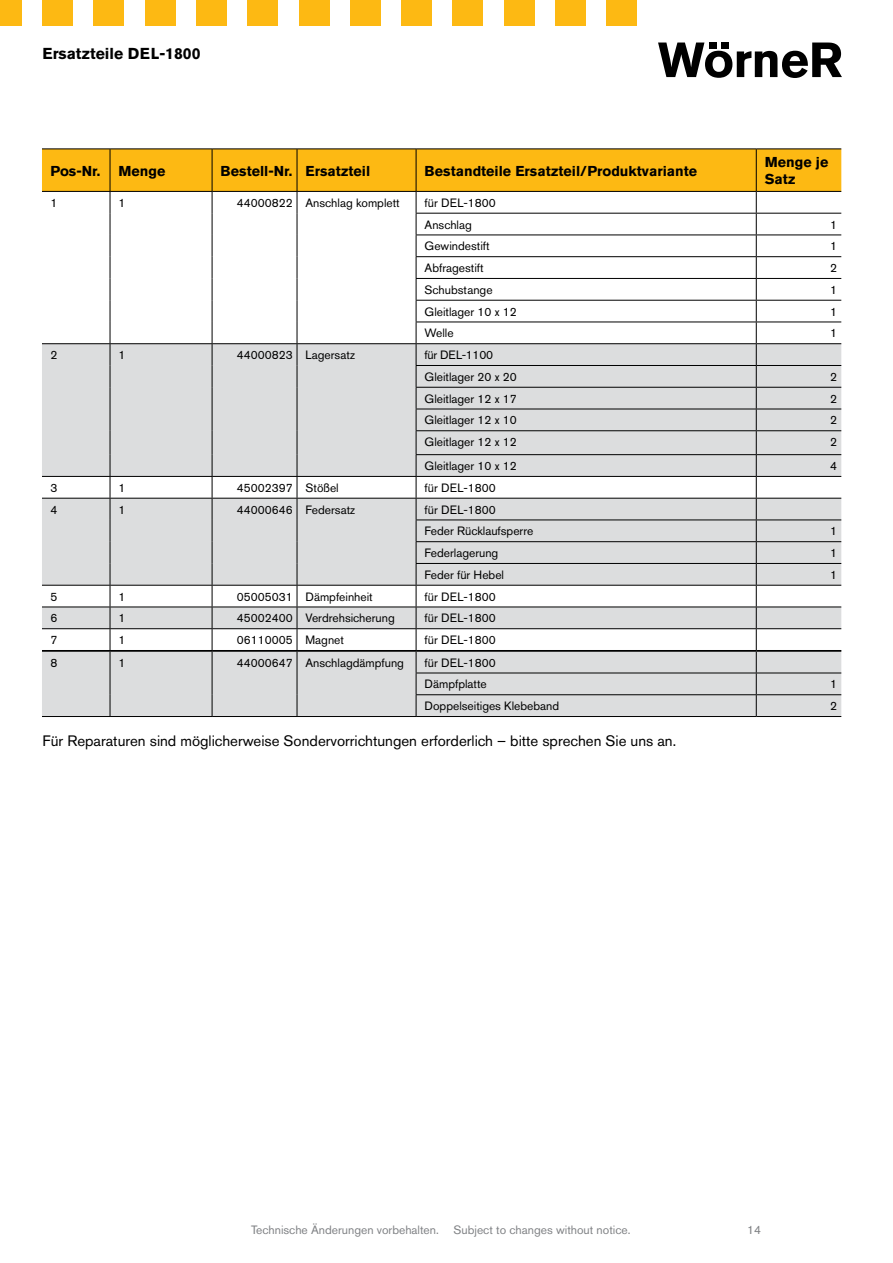
<style>
.page{position:relative;width:893px;height:1263px;background:#fff}
.page>*{position:absolute;margin:0;border:0;box-sizing:border-box;transform-origin:0 0}
.t1{font:700 15.75px "Akzidenz Grotesk BE";color:#000}
.t2{font:15px "Akzidenz Grotesk BE";color:#000}
.t3{font:700 14.25px/17.7px "Akzidenz Grotesk BE";color:#000}
.t4{font:12px/21.8px "Akzidenz Grotesk BE";color:#000}
.t5{font:12px "Akzidenz Grotesk BE";color:#808285}
</style>
<div class="page">
<svg style="left:658px;top:43px;width:184px;height:35px"></svg>
<div style="left:0;top:0;width:21px;height:26px;background:#fdb913"></div>
<div style="left:43px;top:0;width:30px;height:26px;background:#fdb913"></div>
<div style="left:94px;top:0;width:30px;height:26px;background:#fdb913"></div>
<div style="left:145px;top:0;width:30px;height:26px;background:#fdb913"></div>
<div style="left:196px;top:0;width:30px;height:26px;background:#fdb913"></div>
<div style="left:248px;top:0;width:30px;height:26px;background:#fdb913"></div>
<div style="left:299px;top:0;width:30px;height:26px;background:#fdb913"></div>
<div style="left:350px;top:0;width:30px;height:26px;background:#fdb913"></div>
<div style="left:402px;top:0;width:30px;height:26px;background:#fdb913"></div>
<div style="left:453px;top:0;width:30px;height:26px;background:#fdb913"></div>
<div style="left:504px;top:0;width:30px;height:26px;background:#fdb913"></div>
<div style="left:555px;top:0;width:30px;height:26px;background:#fdb913"></div>
<div style="left:607px;top:0;width:30px;height:26px;background:#fdb913"></div>
<hr style="left:42px;top:716px;width:68px;height:1px;background:#000">
<hr style="left:110px;top:716px;width:102px;height:1px;background:#000">
<hr style="left:212px;top:716px;width:85px;height:1px;background:#000">
<hr style="left:297px;top:716px;width:119px;height:1px;background:#000">
<hr style="left:416px;top:716px;width:340px;height:1px;background:#000">
<svg style="left:42px;top:149px;width:799px;height:567px"></svg>
<hr style="left:756px;top:651px;width:85px;height:1px;background:#000">
<hr style="left:756px;top:673px;width:85px;height:1px;background:#000">
<hr style="left:756px;top:694px;width:85px;height:1px;background:#000">
<hr style="left:756px;top:716px;width:85px;height:1px;background:#000">
<h1 class="t1" style="left:43px;top:44px;width:160px">Ersatzteile DEL-1800</h1>
<p class="t3" style="left:50px;top:162px;width:51px">Pos-Nr.</p>
<p class="t3" style="left:119px;top:162px;width:48px">Menge</p>
<p class="t3" style="left:221px;top:162px;width:151px">Bestell-Nr. Ersatzteil</p>
<p class="t3" style="left:425px;top:162px;width:274px">Bestandteile Ersatzteil/Produktvariante</p>
<p class="t3" style="left:765px;top:153px;width:65px">Menge je<br>Satz</p>
<p class="t4" style="left:50px;top:192px;width:8px">1</p>
<p class="t4" style="left:119px;top:192px;width:8px">1</p>
<p class="t4" style="left:237px;top:192px;width:164px">44000822 Anschlag komplett</p>
<p class="t4" style="left:425px;top:192px;width:73px">für DEL-1800<br>Anschlag</p>
<p class="t4" style="left:830px;top:213px;width:8px">1</p>
<p class="t4" style="left:425px;top:235px;width:66px">Gewindestift</p>
<p class="t4" style="left:830px;top:235px;width:8px">1</p>
<p class="t4" style="left:425px;top:257px;width:61px">Abfragestift</p>
<p class="t4" style="left:830px;top:257px;width:8px">2</p>
<p class="t4" style="left:425px;top:279px;width:70px">Schubstange</p>
<p class="t4" style="left:830px;top:279px;width:8px">1</p>
<p class="t4" style="left:425px;top:300px;width:94px">Gleitlager 10 x 12</p>
<p class="t4" style="left:830px;top:300px;width:8px">1</p>
<p class="t4" style="left:425px;top:322px;width:31px">Welle</p>
<p class="t4" style="left:830px;top:322px;width:8px">1</p>
<p class="t4" style="left:50px;top:344px;width:8px">2</p>
<p class="t4" style="left:119px;top:344px;width:8px">1</p>
<p class="t4" style="left:237px;top:344px;width:120px">44000823 Lagersatz</p>
<p class="t4" style="left:425px;top:344px;width:94px">für DEL-1100<br>Gleitlager 20 x 20</p>
<p class="t4" style="left:830px;top:366px;width:8px">2</p>
<p class="t4" style="left:425px;top:387px;width:94px">Gleitlager 12 x 17</p>
<p class="t4" style="left:830px;top:387px;width:8px">2</p>
<p class="t4" style="left:425px;top:409px;width:94px">Gleitlager 12 x 10</p>
<p class="t4" style="left:830px;top:409px;width:8px">2</p>
<p class="t4" style="left:425px;top:431px;width:94px">Gleitlager 12 x 12</p>
<p class="t4" style="left:830px;top:431px;width:8px">2</p>
<p class="t4" style="left:425px;top:455px;width:94px">Gleitlager 10 x 12</p>
<p class="t4" style="left:830px;top:455px;width:8px">4</p>
<p class="t4" style="left:50px;top:477px;width:8px">3</p>
<p class="t4" style="left:119px;top:477px;width:8px">1</p>
<p class="t4" style="left:237px;top:477px;width:103px">45002397 Stößel</p>
<p class="t4" style="left:425px;top:477px;width:73px">für DEL-1800</p>
<p class="t4" style="left:50px;top:498px;width:8px">4</p>
<p class="t4" style="left:119px;top:498px;width:8px">1</p>
<p class="t4" style="left:237px;top:498px;width:120px">44000646 Federsatz</p>
<p class="t4" style="left:425px;top:498px;width:110px">für DEL-1800<br>Feder Rücklaufsperre</p>
<p class="t4" style="left:830px;top:520px;width:8px">1</p>
<p class="t4" style="left:425px;top:542px;width:75px">Federlagerung</p>
<p class="t4" style="left:830px;top:542px;width:8px">1</p>
<p class="t4" style="left:425px;top:564px;width:81px">Feder für Hebel</p>
<p class="t4" style="left:830px;top:564px;width:8px">1</p>
<p class="t4" style="left:50px;top:585px;width:8px">5</p>
<p class="t4" style="left:119px;top:585px;width:8px">1</p>
<p class="t4" style="left:237px;top:585px;width:137px">05005031 Dämpfeinheit</p>
<p class="t4" style="left:425px;top:585px;width:73px">für DEL-1800</p>
<p class="t4" style="left:50px;top:607px;width:8px">6</p>
<p class="t4" style="left:119px;top:607px;width:8px">1</p>
<p class="t4" style="left:237px;top:607px;width:160px">45002400 Verdrehsicherung</p>
<p class="t4" style="left:425px;top:607px;width:73px">für DEL-1800</p>
<p class="t4" style="left:50px;top:629px;width:8px">7</p>
<p class="t4" style="left:119px;top:629px;width:8px">1</p>
<p class="t4" style="left:237px;top:629px;width:109px">06110005 Magnet</p>
<p class="t4" style="left:425px;top:629px;width:73px">für DEL-1800</p>
<p class="t4" style="left:50px;top:651px;width:8px">8</p>
<p class="t4" style="left:119px;top:651px;width:8px">1</p>
<p class="t4" style="left:237px;top:651px;width:169px">44000647 Anschlagdämpfung</p>
<p class="t4" style="left:425px;top:651px;width:73px">für DEL-1800<br>Dämpfplatte</p>
<p class="t4" style="left:830px;top:673px;width:8px">1</p>
<p class="t4" style="left:425px;top:695px;width:136px">Doppelseitiges Klebeband</p>
<p class="t4" style="left:830px;top:695px;width:8px">2</p>
<p class="t2" style="left:43px;top:732px;width:635px">Für Reparaturen sind möglicherweise Sondervorrichtungen erforderlich – bitte sprechen Sie uns an.</p>
<p class="t5" style="left:251px;top:1222px;width:381px">Technische Änderungen vorbehalten. Subject to changes without notice.</p>
<p class="t5" style="left:747px;top:1222px;width:15px">14</p>
</div>
